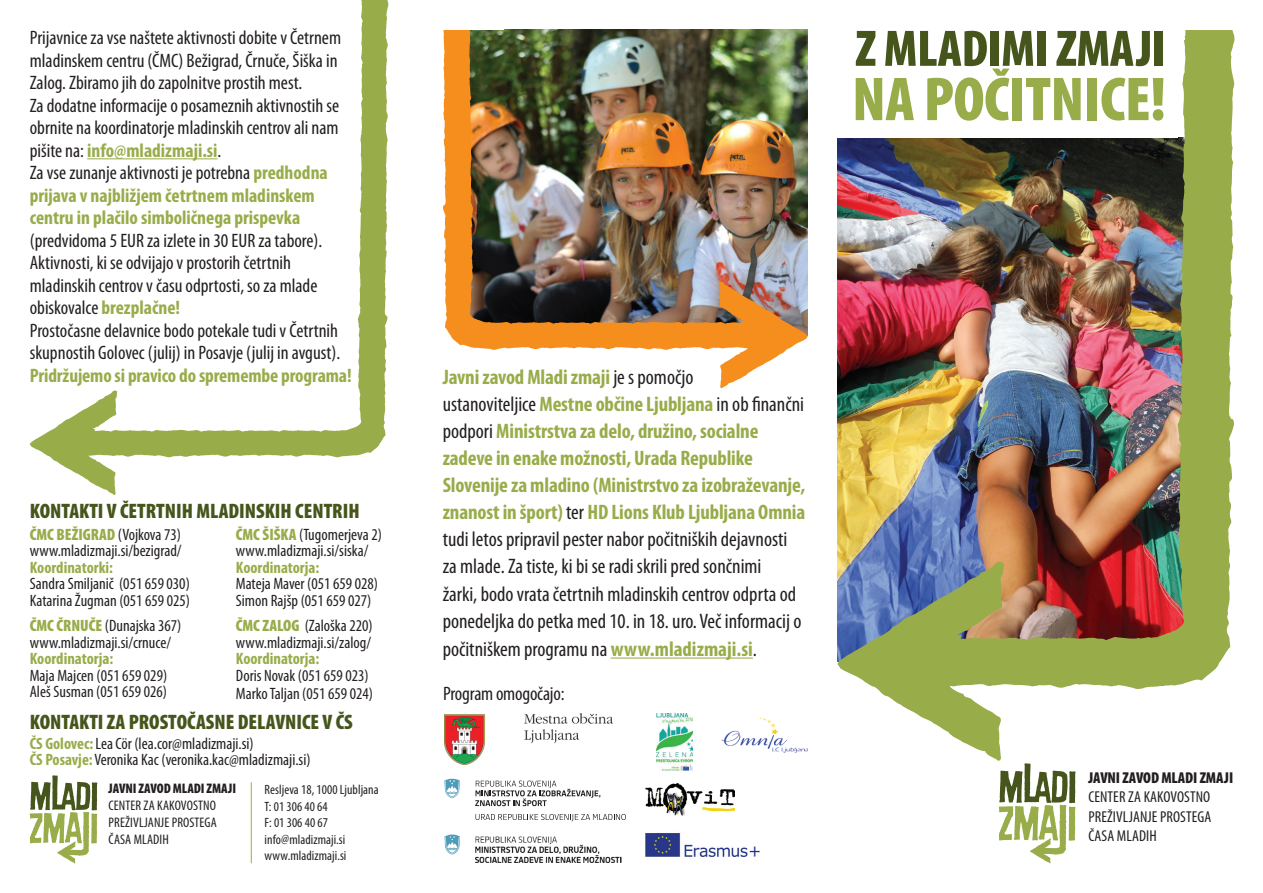
<style>
.page{position:relative;width:1263px;height:893px;background:#fff}
.page>*{position:absolute;margin:0;border:0;box-sizing:border-box;transform-origin:0 0}
.t1{font:900 condensed 62.55px "Myriad Pro";letter-spacing:-.005em;color:#98ac4a}
.t2{font:900 condensed 51.75px "Myriad Pro";letter-spacing:-.005em;color:#46551b}
.t3{font:condensed 21px/27.2px "Myriad Pro";color:#231f20}
.t4{font:900 condensed 21px "Myriad Pro";color:#46551b}
.t5{font:condensed 19.5px/22.5px "Myriad Pro";color:#231f20}
.t6{font:700 condensed 19.5px "Myriad Pro";letter-spacing:-.005em;color:#98ac4a}
.t7{font:condensed 16.5px/16.5px "Myriad Pro";color:#231f20}
.t8{font:700 condensed 16.5px "Myriad Pro";color:#98ac4a}
.t9{font:condensed 15.75px/19.4px "Myriad Pro";letter-spacing:.005em;color:#231f20;text-align:justify}
.t10{font:900 condensed 15.75px "Myriad Pro";letter-spacing:-.005em;color:#231f20}
.t11{font:condensed 13.95px/17px "Myriad Pro";letter-spacing:.005em;color:#231f20;text-align:justify}
.t12{font:900 condensed 13.95px "Myriad Pro";letter-spacing:-.005em;color:#231f20}
.t13{font:condensed 13.5px/16.5px "Myriad Pro";letter-spacing:.005em;color:#231f20}
.s1{font-weight:700;color:#98ac4a}
.s2{font-weight:900;color:#98ac4a}
</style>
<div class="page">
<img style="left:837px;top:30px;width:398px;height:731px">
<img style="left:443px;top:29px;width:365px;height:359px">
<svg style="left:30px;top:0;width:359px;height:495px"></svg>
<div style="left:838px;top:0;width:340px;height:138px;background:#fff"></div>
<div style="left:420px;top:0;width:84px;height:30px;background:#fff"></div>
<svg style="left:998px;top:763px;width:78px;height:100px"></svg>
<hr style="left:251px;top:782px;width:1px;height:81px;background:#98ac4a">
<svg style="left:29px;top:775px;width:68px;height:88px"></svg>
<hr style="left:87px;top:158px;width:131px;height:1px;background:#98ac4a">
<hr style="left:611px;top:657px;width:142px;height:2px;background:#98ac4a">
<img style="left:645px;top:833px;width:115px;height:24px">
<img style="left:444px;top:834px;width:178px;height:29px">
<img style="left:645px;top:784px;width:89px;height:32px">
<img style="left:444px;top:713px;width:169px;height:51px">
<img style="left:656px;top:713px;width:36px;height:58px">
<svg style="left:444px;top:779px;width:16px;height:19px"></svg>
<svg style="left:475px;top:814px;width:151px;height:7px"></svg>
<svg style="left:475px;top:781px;width:125px;height:25px"></svg>
<img style="left:722px;top:718px;width:86px;height:35px">
<p class="t5" style="left:30px;top:26px;width:313px">Prijavnice za vse naštete aktivnosti dobite v Četrnem mladinskem centru (ČMC) Bežigrad, Črnuče, Šiška in Zalog. Zbiramo jih do zapolnitve prostih mest.<br>Za dodatne informacije o posameznih aktivnostih se obrnite na koordinatorje mladinskih centrov ali nam pišite na: <span class="s1">info@mladizmaji.si</span>.<br>Za vse zunanje aktivnosti je potrebna <span class="s1">predhodna prijava v najbližjem četrtnem mladinskem centru in plačilo simboličnega prispevka</span></p>
<p class="t5" style="left:30px;top:229px;width:312px">(predvidoma 5 EUR za izlete in 30 EUR za tabore).<br>Aktivnosti, ki se odvijajo v prostorih četrtnih mladinskih centrov v času odprtosti, so za mlade obiskovalce <span class="s1">brezplačne!<br></span>Prostočasne delavnice bodo potekale tudi v Četrtnih skupnostih Golovec (julij) in Posavje (julij in avgust).</p>
<p class="t6" style="left:30px;top:363px;width:323px">Pridržujemo si pravico do spremembe programa!</p>
<p class="t3" style="left:443px;top:364px;width:364px"><span class="s1">Javni zavod Mladi zmaji</span> je s pomočjo<br>ustanoviteljice <span class="s1">Mestne občine Ljubljana</span> in ob finančni podpori <span class="s1">Ministrstva za delo, družino, socialne zadeve in enake možnosti, Urada Republike Slovenije za mladino (Ministrstvo za izobraževanje, znanost in šport)</span> ter <span class="s1">HD Lions Klub Ljubljana Omnia </span>tudi letos pripravil pester nabor počitniških dejavnosti za mlade. Za tiste, ki bi se radi skrili pred sončnimi<br>žarki, bodo vrata četrtnih mladinskih centrov odprta od ponedeljka do petka med 10. in 18. uro. Več informacij o počitniškem programu na <span class="s1">www.mladizmaji.si</span>.</p>
<p class="t4" style="left:30px;top:498px;width:331px">KONTAKTI V ČETRTNIH MLADINSKIH CENTRIH</p>
<p class="t7" style="left:30px;top:526px;width:153px"><span class="s2">ČMC BEŽIGRAD</span> (Vojkova 73) www.mladizmaji.si/bezigrad/</p>
<p class="t8" style="left:30px;top:557px;width:85px">Koordinatorki:</p>
<p class="t7" style="left:30px;top:575px;width:162px">Sandra Smiljanič (051 659 030)<br>Katarina Žugman (051 659 025)</p>
<p class="t7" style="left:30px;top:617px;width:153px"><span class="s2">ČMC ČRNUČE</span> (Dunajska 367) www.mladizmaji.si/crnuce/</p>
<p class="t8" style="left:30px;top:648px;width:85px">Koordinatorja:</p>
<p class="t7" style="left:30px;top:667px;width:139px">Maja Majcen (051 659 029)<br>Aleš Susman (051 659 026)</p>
<p class="t7" style="left:236px;top:526px;width:147px"><span class="s2">ČMC ŠIŠKA</span> (Tugomerjeva 2) www.mladizmaji.si/siska/</p>
<p class="t8" style="left:236px;top:557px;width:85px">Koordinatorja:</p>
<p class="t7" style="left:236px;top:575px;width:144px">Mateja Maver (051 659 028)<br>Simon Rajšp (051 659 027)</p>
<p class="t7" style="left:236px;top:617px;width:138px"><span class="s2">ČMC ZALOG</span> (Zaloška 220) www.mladizmaji.si/zalog/</p>
<p class="t8" style="left:236px;top:648px;width:85px">Koordinatorja:</p>
<p class="t7" style="left:236px;top:666px;width:139px;line-height:18px">Doris Novak (051 659 023)<br>Marko Taljan (051 659 024)</p>
<p class="t5" style="left:443px;top:682px;width:123px">Program omogočajo:</p>
<p class="t4" style="left:30px;top:709px;width:325px">KONTAKTI ZA PROSTOČASNE DELAVNICE V ČS</p>
<p class="t7" style="left:30px;top:735px;width:282px"><span class="s1">ČS Golovec:</span> Lea Cör (lea.cor@mladizmaji.si)<br><span class="s1">ČS Posavje:</span> Veronika Kac (veronika.kac@mladizmaji.si)</p>
<p class="t12" style="left:109px;top:779px;width:129px">JAVNI ZAVOD MLADI ZMAJI</p>
<p class="t11" style="left:109px;top:796px;width:110px">CENTER ZA KAKOVOSTNO PREŽIVLJANJE PROSTEGA ČASA MLADIH</p>
<p class="t13" style="left:265px;top:781px;width:116px">Resljeva 18, 1000 Ljubljana<br>T: 01 306 40 64<br>F: 01 306 40 67 info@mladizmaji.si www.mladizmaji.si</p>
<h2 class="t2" style="left:855px;top:15px;width:312px">Z MLADIMI ZMAJI</h2>
<h1 class="t1" style="left:852px;top:59px;width:315px">NA POČITNICE!</h1>
<p class="t10" style="left:1088px;top:768px;width:146px">JAVNI ZAVOD MLADI ZMAJI</p>
<p class="t9" style="left:1088px;top:787px;width:124px">CENTER ZA KAKOVOSTNO PREŽIVLJANJE PROSTEGA ČASA MLADIH</p>
</div>
